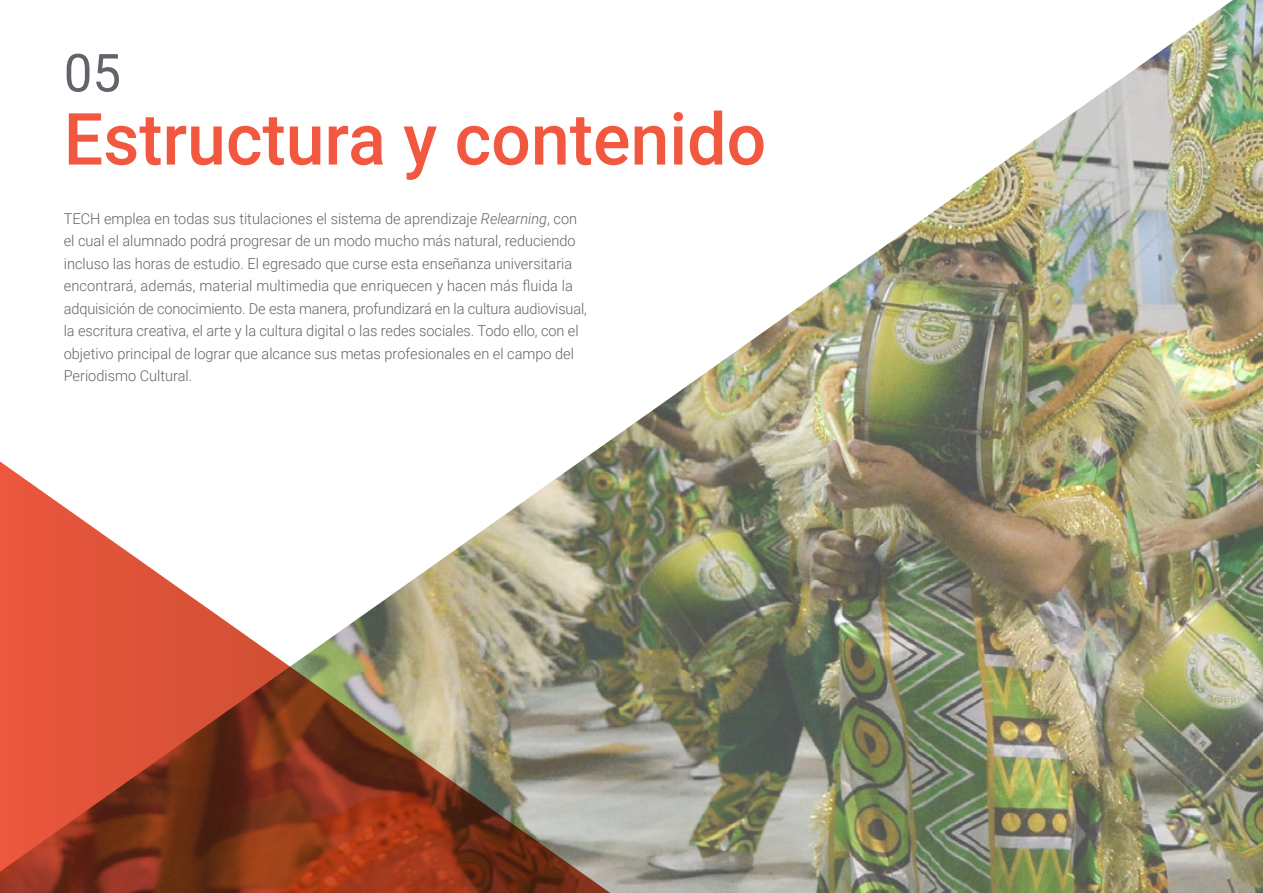
<style>
.page{position:relative;width:1263px;height:893px;background:#fff}
.page>*{position:absolute;margin:0;border:0;box-sizing:border-box;transform-origin:0 0}
.t1{font:500 72px "Roboto";color:#f1583f}
.t2{font:52.5px "Roboto";color:#61646a}
.t3{font:300 15px/22.5px "Roboto";color:#61646a}
.s1{font-style:italic}
</style>
<div class="page">
<img style="left:602px;top:0;width:661px;height:893px">
<svg style="left:0;top:446px;width:640px;height:447px"></svg>
<h2 class="t2" style="left:64px;top:36px;width:59px">05</h2>
<h1 class="t1" style="left:64px;top:89px;width:704px">Estructura y contenido</h1>
<p class="t3" style="left:64px;top:207px;width:525px">TECH emplea en todas sus titulaciones el sistema de aprendizaje <span class="s1">Relearning</span>, con el cual el alumnado podrá progresar de un modo mucho más natural, reduciendo incluso las horas de estudio. El egresado que curse esta enseñanza universitaria encontrará, además, material multimedia que enriquecen y hacen más fluida la adquisición de conocimiento. De esta manera, profundizará en la cultura audiovisual, la escritura creativa, el arte y la cultura digital o las redes sociales. Todo ello, con el objetivo principal de lograr que alcance sus metas profesionales en el campo del Periodismo Cultural.</p>
</div>
